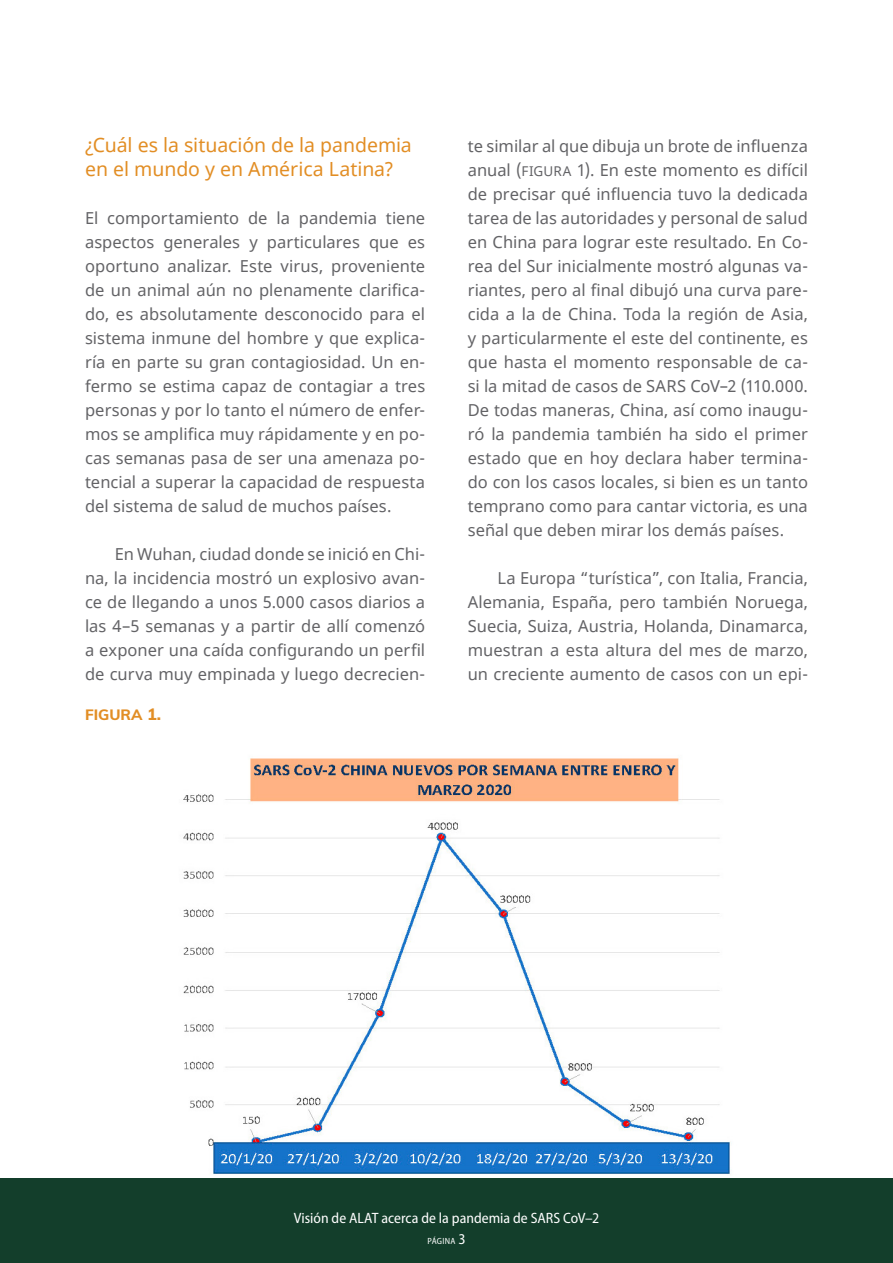
<style>
.page{position:relative;width:893px;height:1263px;background:#fff}
.page>*{position:absolute;margin:0;border:0;box-sizing:border-box;transform-origin:0 0}
.Body_Text{font:19.5px/24px "Noto Sans";letter-spacing:-.005em;color:#e28e25}
.Body_Text-2{font:16.5px/24px "Noto Sans";color:#636366;text-align:justify}
.t1{font:semi-condensed 15px "Myriad Pro";color:#fff}
.Body_Text-3{font:800 15px "Muli";color:#e28e25}
.t2{font:semi-condensed 9px "Myriad Pro";letter-spacing:.035em;color:#fff}
.s1{font-size:16.5px}
.s2{font-size:13.5px}
.s3{font-size:15px}
</style>
<div class="page">
<div style="left:0;top:1179px;width:893px;height:84px;background:#133e2b"></div>
<img style="left:183px;top:758px;width:548px;height:416px">
<p class="Body_Text" style="left:85px;top:133px;width:328px">¿Cuál es la situación de la pandemia en el mundo y en América Latina?</p>
<p class="Body_Text-2" style="left:85px;top:206px;width:342px">El comportamiento de la pandemia tiene aspectos generales y particulares que es oportuno analizar. Este virus, proveniente de un animal aún no plenamente clarifica&shy;do, es absolutamente desconocido para el sistema inmune del hombre y que explica&shy;ría en parte su gran contagiosidad. Un en&shy;fermo se estima capaz de contagiar a tres personas y por lo tanto el número de enfer&shy;mos se amplifica muy rápidamente y en po&shy;cas semanas pasa de ser una amenaza po&shy;tencial a superar la capacidad de respuesta del sistema de salud de muchos países.</p>
<p class="Body_Text-2" style="left:85px;top:542px;width:342px;text-indent:30px">En Wuhan, ciudad donde se inició en Chi&shy;na, la incidencia mostró un explosivo avan&shy;ce de llegando a unos 5.000 casos diarios a las 4–5 semanas y a partir de allí comenzó a exponer una caída configurando un perfil de curva muy empinada y luego decrecien-</p>
<p class="Body_Text-3" style="left:85px;top:704px;width:78px">FIGURA <span class="s1">1.</span></p>
<p class="Body_Text-2" style="left:468px;top:134px;width:342px">te similar al que dibuja un brote de influenza anual (<span class="s2">FIGURA</span> 1). En este momento es difícil de precisar qué influencia tuvo la dedicada tarea de las autoridades y personal de salud en China para lograr este resultado. En Co&shy;rea del Sur inicialmente mostró algunas va&shy;riantes, pero al final dibujó una curva pare&shy;cida a la de China. Toda la región de Asia, y particularmente el este del continente, es que hasta el momento responsable de ca&shy;si la mitad de casos de SARS CoV–2 (110.000.<br>De todas maneras, China, así como inaugu&shy;ró la pandemia también ha sido el primer estado que en hoy declara haber termina&shy;do con los casos locales, si bien es un tanto temprano como para cantar victoria, es una señal que deben mirar los demás países.</p>
<p class="Body_Text-2" style="left:468px;top:566px;width:342px;text-indent:30px">La Europa “turística”, con Italia, Francia, Alemania, España, pero también Noruega, Suecia, Suiza, Austria, Holanda, Dinamarca, muestran a esta altura del mes de marzo, un creciente aumento de casos con un epi-</p>
<p class="t1" style="left:294px;top:1210px;width:307px">Visión de ALAT acerca de la pandemia de SARS CoV–2</p>
<p class="t2" style="left:427px;top:1236px;width:40px">PÁGINA <span class="s3">3</span></p>
</div>
